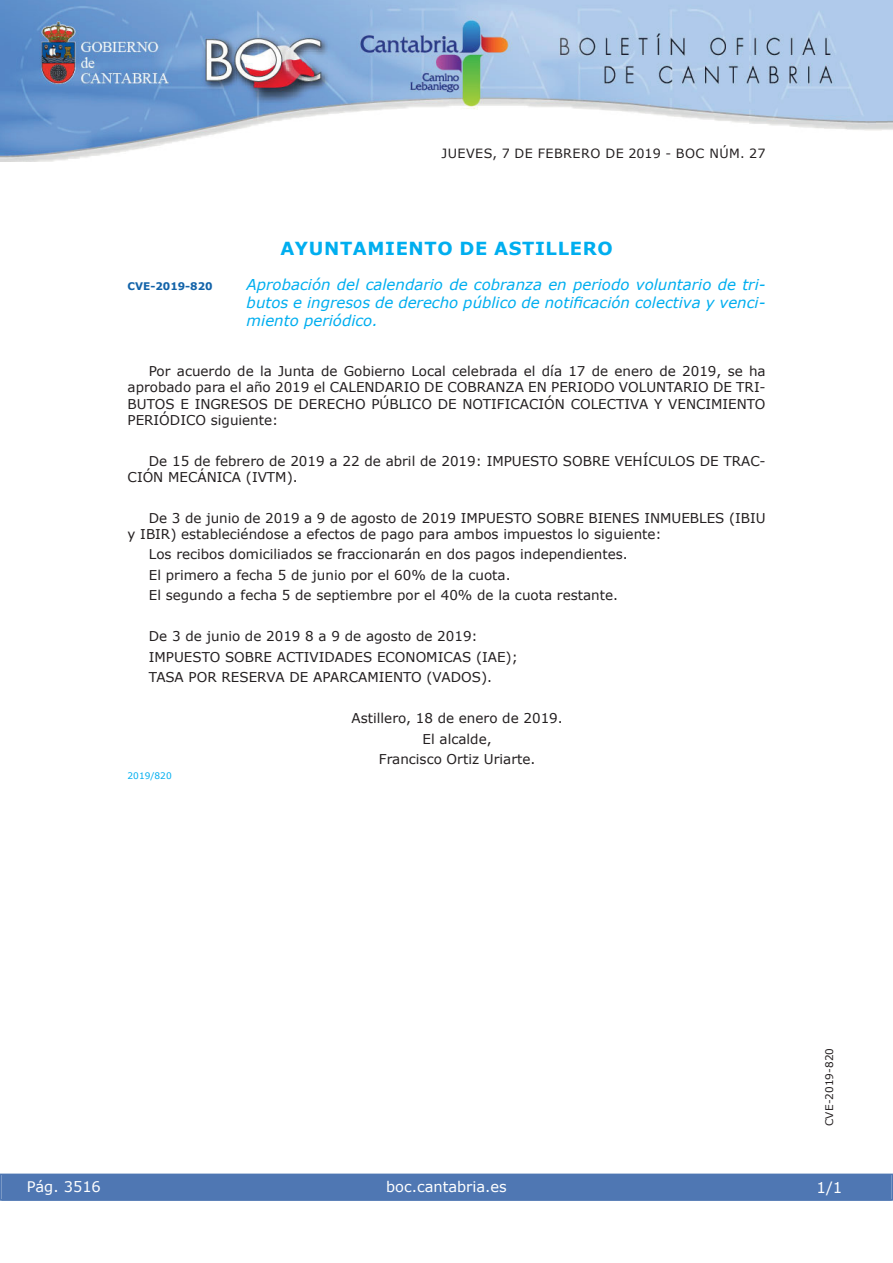
<style>
.page{position:relative;width:893px;height:1263px;background:#fff}
.page>*{position:absolute;margin:0;border:0;box-sizing:border-box;transform-origin:0 0}
.t1{font:700 18px "Verdana";letter-spacing:.035em;color:#00aeef}
.t2{font:italic 15px/18px "Verdana";color:#00aeef;text-align:justify}
.t3{font:15px "Verdana";color:#fff}
.t4{font:14.55px "Verdana";color:#fff}
.t5{font:13.5px/20.4px "Verdana";color:#231f20}
.t6{font:12.75px "Verdana";letter-spacing:.035em;color:#231f20}
.t7{font:10.5px "Verdana";color:#231f20}
.t8{font:700 10.5px "Verdana";color:#1263a9}
.t9{font:9px "Verdana";color:#00aeef}
</style>
<div class="page">
<img style="left:0;top:0;width:893px;height:161px">
<div style="left:1px;top:1174px;width:890px;height:27px;background:#4f77b3"></div>
<div style="left:0;top:1174px;width:893px;height:27px;border:1px solid #4f77b3"></div>
<p class="t6" style="left:441px;top:145px;width:325px">JUEVES, 7 DE FEBRERO DE 2019 - BOC NÚM. 27</p>
<h1 class="t1" style="left:280px;top:237px;width:334px">AYUNTAMIENTO DE ASTILLERO</h1>
<p class="t8" style="left:128px;top:279px;width:87px">CVE-2019-820</p>
<p class="t2" style="left:247px;top:275px;width:520px">Aprobación del calendario de cobranza en periodo voluntario de tri&shy;butos e ingresos de derecho público de notificación colectiva y venci&shy;miento periódico.</p>
<p class="t5" style="left:128px;top:363px;width:640px;line-height:16.2px;text-align:justify;text-indent:21px">Por acuerdo de la Junta de Gobierno Local celebrada el día 17 de enero de 2019, se ha aprobado para el año 2019 el CALENDARIO DE COBRANZA EN PERIODO VOLUNTARIO DE TRI-BUTOS E INGRESOS DE DERECHO PÚBLICO DE NOTIFICACIÓN COLECTIVA Y VENCIMIENTO PERIÓDICO siguiente:</p>
<p class="t5" style="left:128px;top:452px;width:639px;line-height:16.2px;text-indent:21px">De 15 de febrero de 2019 a 22 de abril de 2019: IMPUESTO SOBRE VEHÍCULOS DE TRAC-<br>CIÓN MECÁNICA (IVTM).</p>
<p class="t5" style="left:128px;top:509px;width:639px;line-height:16.2px;text-indent:21px">De 3 de junio de 2019 a 9 de agosto de 2019 IMPUESTO SOBRE BIENES INMUEBLES (IBIU y IBIR) estableciéndose a efectos de pago para ambos impuestos lo siguiente:</p>
<p class="t5" style="left:149px;top:544px;width:480px">Los recibos domiciliados se fraccionarán en dos pagos independientes.<br>El primero a fecha 5 de junio por el 60% de la cuota.<br>El segundo a fecha 5 de septiembre por el 40% de la cuota restante.</p>
<p class="t5" style="left:149px;top:626px;width:370px">De 3 de junio de 2019 8 a 9 de agosto de 2019:<br>IMPUESTO SOBRE ACTIVIDADES ECONOMICAS (IAE);<br>TASA POR RESERVA DE APARCAMIENTO (VADOS).</p>
<p class="t5" style="left:352px;top:708px;width:213px;text-align:center">Astillero, 18 de enero de 2019.<br>El alcalde,<br>Francisco Ortiz Uriarte.</p>
<p class="t9" style="left:128px;top:770px;width:46px">2019/820</p>
<p class="t4" style="left:27px;top:1177px;width:76px">Pág. 3516</p>
<p class="t4" style="left:386px;top:1178px;width:122px">boc.cantabria.es</p>
<p class="t7" style="left:823px;top:1126px;width:80px;rotate:-90deg">CVE-2019-820</p>
<p class="t3" style="left:816px;top:1178px;width:27px">1/1</p>
</div>
